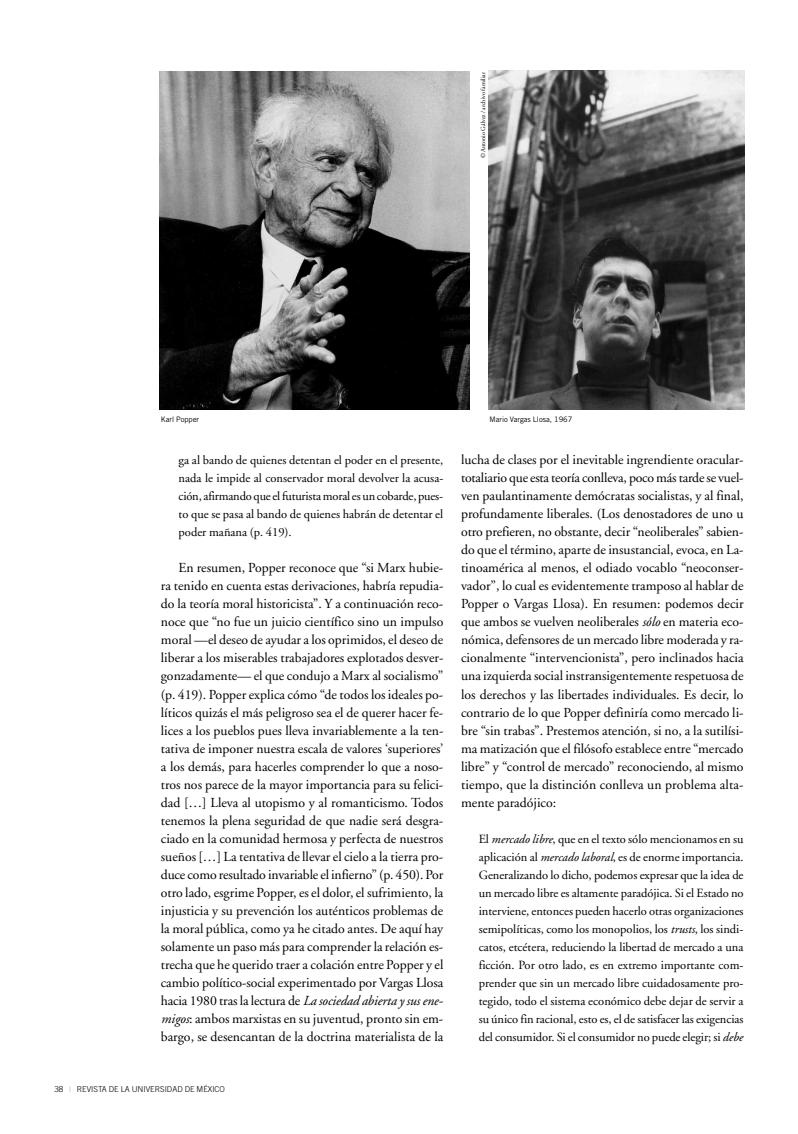
<style>
.page{position:relative;width:798px;height:1134px;background:#fff}
.page>*{position:absolute;margin:0;border:0;box-sizing:border-box;transform-origin:0 0}
.t1{font:13.75px/18px "Adobe Garamond";color:#000;text-align:justify}
.t2{font:12.5px/18px "Adobe Garamond";letter-spacing:-.005em;color:#000;text-align:justify}
.t3{font:300 8.12px "Trade Gothic";color:#000}
.t4{font:7.5px "Trade Gothic";color:#000}
.t5{font:6.25px "Adobe Garamond";color:#000}
.s1{font-style:italic}
.s2{font-weight:400;color:#b3b3b3}
</style>
<div class="page">
<img style="left:159px;top:71px;width:310px;height:339px">
<img style="left:488px;top:71px;width:256px;height:339px">
<p class="t5" style="left:480px;top:158px;width:88px;rotate:-90deg">© Antonio Gálvez / archivo familiar</p>
<p class="t4" style="left:161px;top:416px;width:40px">Karl Popper</p>
<p class="t4" style="left:489px;top:416px;width:84px">Mario Vargas Llosa, 1967</p>
<p class="t2" style="left:178px;top:452px;width:266px">ga al bando de quienes detentan el poder en el presente, nada le impide al conservador moral devolver la acusa&shy;ción, afirmando que el futurista moral es un cobarde, pues&shy;to que se pasa al bando de quienes habrán de detentar el poder mañana (p. 419).</p>
<p class="t1" style="left:161px;top:560px;width:284px;text-indent:18px">En resumen, Popper reconoce que “si Marx hubie&shy;ra tenido en cuenta estas derivaciones, habría repudia&shy;do la teoría moral historicista”. Y a continuación reco&shy;noce que “no fue un juicio científico sino un impulso moral —el deseo de ayudar a los oprimidos, el deseo de liberar a los miserables trabajadores explotados desver&shy;gonzadamente— el que condujo a Marx al socialismo” (p. 419). Popper explica cómo “de todos los ideales po&shy;líticos quizás el más peligroso sea el de querer hacer fe&shy;lices a los pueblos pues lleva invariablemente a la ten&shy;tativa de imponer nuestra escala de valores ‘superiores’ a los demás, para hacerles comprender lo que a noso&shy;tros nos parece de la mayor importancia para su felici&shy;dad […] Lleva al utopismo y al romanticismo. Todos tenemos la plena seguridad de que nadie será desgra&shy;ciado en la comunidad hermosa y perfecta de nuestros sueños […] La tentativa de llevar el cielo a la tierra pro&shy;duce como resultado invariable el infierno” (p. 450). Por otro lado, esgrime Popper, es el dolor, el sufrimiento, la injusticia y su prevención los auténticos problemas de la moral pública, como ya he citado antes. De aquí hay solamente un paso más para comprender la relación es&shy;trecha que he querido traer a colación entre Popper y el cambio político-social experimentado por Vargas Llosa hacia 1980 tras la lectura de <span class="s1">La sociedad abierta y sus ene&shy;migos</span>: ambos marxistas en su juventud, pronto sin em&shy;bargo, se desencantan de la doctrina materialista de la</p>
<p class="t3" style="left:54px;top:1086px;width:172px">38 <span class="s2">|</span> REVISTA DE LA UNIVERSIDAD DE MÉXICO</p>
<p class="t1" style="left:461px;top:452px;width:284px">lucha de clases por el inevitable ingrendiente oracular&shy;totaliario que esta teoría conlleva, poco más tarde se vuel&shy;ven paulantinamente demócratas socialistas, y al final, profundamente liberales. (Los denostadores de uno u otro prefieren, no obstante, decir “neoliberales” sabien&shy;do que el término, aparte de insustancial, evoca, en La&shy;tinoamérica al menos, el odiado vocablo “neoconser&shy;vador”, lo cual es evidentemente tramposo al hablar de Popper o Vargas Llosa). En resumen: podemos decir que ambos se vuelven neoliberales <span class="s1">sólo</span> en materia eco&shy;nómica, defensores de un mercado libre moderada y ra&shy;cionalmente “intervencionista”, pero inclinados hacia una izquierda social instransigentemente respetuosa de los derechos y las libertades individuales. Es decir, lo contrario de lo que Popper definiría como mercado li&shy;bre “sin trabas”. Prestemos atención, si no, a la sutilísi&shy;ma matización que el filósofo establece entre “mercado libre” y “control de mercado” reconociendo, al mismo tiempo, que la distinción conlleva un problema alta&shy;mente paradójico:</p>
<p class="t2" style="left:478px;top:831px;width:266px">El <span class="s1">mercado libre</span>, que en el texto sólo mencionamos en su aplicación al <span class="s1">mercado laboral</span>, es de enorme importancia.<br>Generalizando lo dicho, podemos expresar que la idea de un mercado libre es altamente paradójica. Si el Estado no interviene, entonces pueden hacerlo otras organizaciones semipolíticas, como los monopolios, los <span class="s1">trusts</span>, los sindi&shy;catos, etcétera, reduciendo la libertad de mercado a una ficción. Por otro lado, es en extremo importante com&shy;prender que sin un mercado libre cuidadosamente pro&shy;tegido, todo el sistema económico debe dejar de servir a su único fin racional, esto es, el de satisfacer las exigencias del consumidor. Si el consumidor no puede elegir; si <span class="s1">debe</span></p>
</div>
